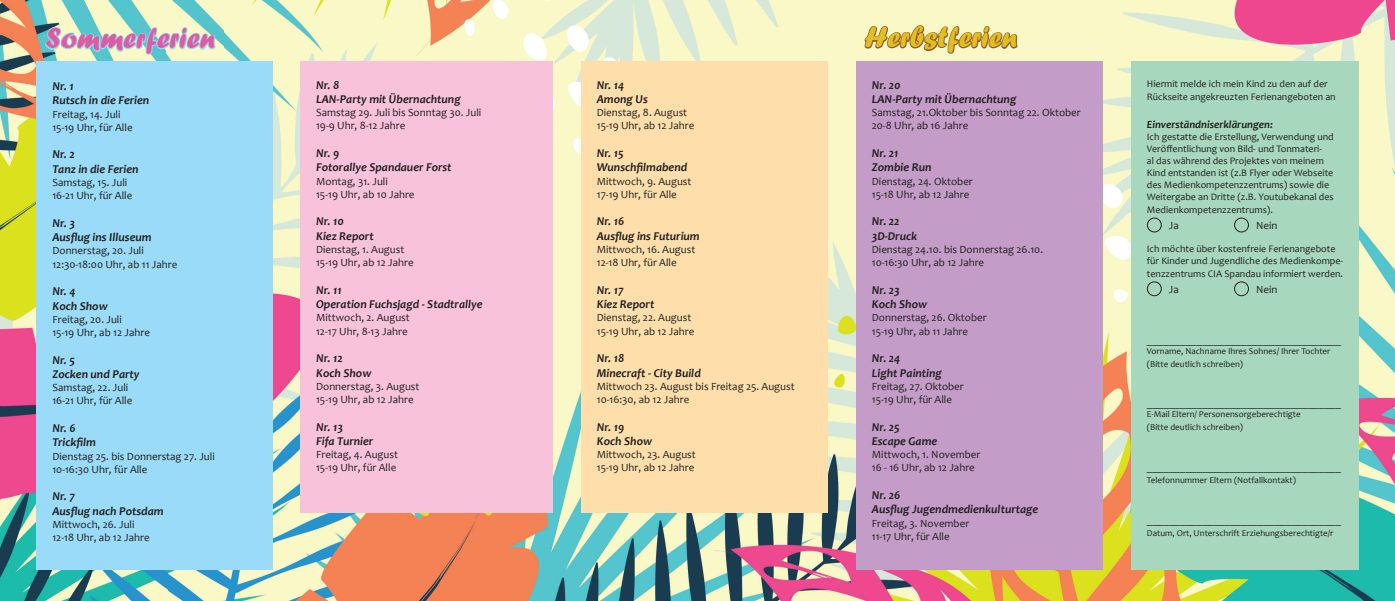
<style>
.page{position:relative;width:1395px;height:601px;background:#fff}
.page>*{position:absolute;margin:0;border:0;box-sizing:border-box;transform-origin:0 0}
.t1{font:30px "Forte";color:#dc5ca2}
.t2{font:30px "Forte";color:#dec023}
.t3{font:italic 700 12px/14.4px "Candara";color:#231f20}
.t4{font:11px/13.2px "Candara";color:#231f20}
.t5{font:italic 700 11px "Candara";color:#231f20}
.t6{font:10px/12px "Candara";color:#231f20}
.t7{font:9px/13.2px "Candara";color:#231f20}
</style>
<div class="page">
<img style="left:0;top:0;width:1395px;height:601px">
<div style="left:36px;top:62px;width:236px;height:508px;background:#99dbf8"></div>
<div style="left:300px;top:62px;width:253px;height:451px;background:#f8c3da"></div>
<div style="left:581px;top:62px;width:247px;height:451px;background:#fedfab"></div>
<div style="left:856px;top:62px;width:247px;height:508px;background:#c39dc8"></div>
<div style="left:1131px;top:62px;width:228px;height:508px;background:#a7d8bd"></div>
<svg style="left:863px;top:24px;width:155px;height:31px;background:#dbc290"></svg>
<svg style="left:43px;top:25px;width:173px;height:31px;background:#b8dfd3"></svg>
<div style="left:1147px;top:218px;width:15px;height:14px;border:1px solid #231f20;border-radius:50%"></div>
<div style="left:1234px;top:218px;width:15px;height:14px;border:1px solid #231f20;border-radius:50%"></div>
<div style="left:1147px;top:281px;width:15px;height:15px;border:1px solid #231f20;border-radius:50%"></div>
<div style="left:1234px;top:281px;width:15px;height:15px;border:1px solid #231f20;border-radius:50%"></div>
<h1 class="t1" style="left:45px;top:21px;width:171px">Sommerferien</h1>
<h1 class="t2" style="left:865px;top:20px;width:154px">Herbstferien</h1>
<p class="t3" style="left:52px;top:79px;width:98px">Nr. 1<br>Rutsch in die Ferien</p>
<p class="t4" style="left:52px;top:107px;width:82px">Freitag, 14. Juli<br>15-19 Uhr, für Alle</p>
<p class="t3" style="left:52px;top:147px;width:88px">Nr. 2<br>Tanz in die Ferien</p>
<p class="t4" style="left:52px;top:176px;width:81px">Samstag, 15. Juli<br>16-21 Uhr, für Alle</p>
<p class="t3" style="left:52px;top:216px;width:101px">Nr. 3<br>Ausflug ins Illuseum</p>
<p class="t4" style="left:52px;top:244px;width:126px">Donnerstag, 20. Juli<br>12:30-18:00 Uhr, ab 11 Jahre</p>
<p class="t3" style="left:52px;top:284px;width:57px">Nr. 4<br>Koch Show</p>
<p class="t4" style="left:52px;top:312px;width:99px">Freitag, 20. Juli<br>15-19 Uhr, ab 12 Jahre</p>
<p class="t3" style="left:52px;top:352px;width:89px">Nr. 5<br>Zocken und Party</p>
<p class="t4" style="left:52px;top:381px;width:81px">Samstag, 22. Juli<br>16-21 Uhr, für Alle</p>
<p class="t3" style="left:52px;top:421px;width:45px">Nr. 6<br>Trickfilm</p>
<p class="t4" style="left:52px;top:449px;width:164px">Dienstag 25. bis Donnerstag 27. Juli<br>10-16:30 Uhr, für Alle</p>
<p class="t3" style="left:52px;top:489px;width:113px">Nr. 7<br>Ausflug nach Potsdam</p>
<p class="t4" style="left:52px;top:518px;width:99px">Mittwoch, 26. Juli<br>12-18 Uhr, ab 12 Jahre</p>
<p class="t3" style="left:316px;top:77px;width:146px">Nr. 8<br>LAN-Party mit Übernachtung</p>
<p class="t4" style="left:316px;top:106px;width:167px">Samstag 29. Juli bis Sonntag 30. Juli<br>19-9 Uhr, 8-12 Jahre</p>
<p class="t3" style="left:316px;top:146px;width:137px">Nr. 9<br>Fotorallye Spandauer Forst</p>
<p class="t4" style="left:316px;top:174px;width:100px">Montag, 31. Juli<br>15-19 Uhr, ab 10 Jahre</p>
<p class="t3" style="left:316px;top:214px;width:59px">Nr. 10<br>Kiez Report</p>
<p class="t4" style="left:316px;top:243px;width:99px">Dienstag, 1. August<br>15-19 Uhr, ab 12 Jahre</p>
<p class="t3" style="left:316px;top:282px;width:168px">Nr. 11<br>Operation Fuchsjagd - Stadtrallye</p>
<p class="t4" style="left:316px;top:311px;width:95px">Mittwoch, 2. August<br>12-17 Uhr, 8-13 Jahre</p>
<p class="t3" style="left:316px;top:351px;width:57px">Nr. 12<br>Koch Show</p>
<p class="t4" style="left:316px;top:379px;width:105px">Donnerstag, 3. August<br>15-19 Uhr, ab 12 Jahre</p>
<p class="t3" style="left:316px;top:419px;width:59px">Nr. 13<br>Fifa Turnier</p>
<p class="t4" style="left:316px;top:448px;width:83px">Freitag, 4. August<br>15-19 Uhr, für Alle</p>
<p class="t3" style="left:597px;top:77px;width:52px">Nr. 14<br>Among Us</p>
<p class="t4" style="left:597px;top:106px;width:99px">Dienstag, 8. August<br>15-19 Uhr, ab 12 Jahre</p>
<p class="t3" style="left:597px;top:146px;width:92px">Nr. 15<br>Wunschfilmabend</p>
<p class="t4" style="left:597px;top:174px;width:96px">Mittwoch, 9. August<br>17-19 Uhr, für Alle</p>
<p class="t3" style="left:597px;top:214px;width:104px">Nr. 16<br>Ausflug ins Futurium</p>
<p class="t4" style="left:597px;top:243px;width:100px">Mittwoch, 16. August<br>12-18 Uhr, für Alle</p>
<p class="t3" style="left:597px;top:282px;width:59px">Nr. 17<br>Kiez Report</p>
<p class="t4" style="left:597px;top:311px;width:99px">Dienstag, 22. August<br>15-19 Uhr, ab 12 Jahre</p>
<p class="t3" style="left:597px;top:351px;width:105px">Nr. 18<br>Minecraft - City Build</p>
<p class="t4" style="left:597px;top:379px;width:199px">Mittwoch 23. August bis Freitag 25. August<br>10-16:30, ab 12 Jahre</p>
<p class="t3" style="left:597px;top:419px;width:57px">Nr. 19<br>Koch Show</p>
<p class="t4" style="left:597px;top:448px;width:101px">Mittwoch, 23. August<br>15-19 Uhr, ab 12 Jahre</p>
<p class="t3" style="left:872px;top:77px;width:146px">Nr. 20<br>LAN-Party mit Übernachtung</p>
<p class="t4" style="left:872px;top:106px;width:210px">Samstag, 21.Oktober bis Sonntag 22. Oktober<br>20-8 Uhr, ab 16 Jahre</p>
<p class="t3" style="left:872px;top:146px;width:61px">Nr. 21<br>Zombie Run</p>
<p class="t4" style="left:872px;top:174px;width:102px">Dienstag, 24. Oktober<br>15-18 Uhr, ab 12 Jahre</p>
<p class="t3" style="left:872px;top:214px;width:47px">Nr. 22<br>3D-Druck</p>
<p class="t4" style="left:872px;top:243px;width:173px">Dienstag 24.10. bis Donnerstag 26.10.<br>10-16:30 Uhr, ab 12 Jahre</p>
<p class="t3" style="left:872px;top:282px;width:57px">Nr. 23<br>Koch Show</p>
<p class="t4" style="left:872px;top:311px;width:116px">Donnerstag, 26. Oktober<br>15-19 Uhr, ab 11 Jahre</p>
<p class="t3" style="left:872px;top:351px;width:71px">Nr. 24<br>Light Painting</p>
<p class="t4" style="left:872px;top:379px;width:93px">Freitag, 27. Oktober<br>15-19 Uhr, für Alle</p>
<p class="t3" style="left:872px;top:419px;width:67px">Nr. 25<br>Escape Game</p>
<p class="t4" style="left:872px;top:448px;width:110px">Mittwoch, 1. November<br>16 - 16 Uhr, ab 12 Jahre</p>
<p class="t3" style="left:872px;top:488px;width:168px">Nr. 26<br>Ausflug Jugendmedienkulturtage</p>
<p class="t4" style="left:872px;top:516px;width:99px">Freitag, 3. November<br>11-17 Uhr, für Alle</p>
<p class="t6" style="left:1147px;top:77px;width:190px;line-height:13.2px">Hiermit melde ich mein Kind zu den auf der<br>Rückseite angekreuzten Ferienangeboten an</p>
<p class="t5" style="left:1147px;top:117px;width:127px">Einverständniserklärungen:</p>
<p class="t6" style="left:1147px;top:131px;width:188px">Ich gestatte die Erstellung, Verwendung und Veröffentlichung von Bild- und Tonmateri-<br>al das während des Projektes von meinem Kind entstanden ist (z.B Flyer oder Webseite des Medienkompetenzzentrums) sowie die Weitergabe an Dritte (z.B. Youtubekanal des</p>
<p class="t6" style="left:1147px;top:204px;width:127px">Medienkompetenzzentrums).</p>
<p class="t6" style="left:1147px;top:242px;width:198px">Ich möchte über kostenfreie Ferienangebote für Kinder und Jugendliche des Medienkompe-</p>
<p class="t6" style="left:1147px;top:267px;width:198px">tenzzentrums CIA Spandau informiert werden.</p>
<p class="t4" style="left:1169px;top:219px;width:11px">Ja</p>
<p class="t4" style="left:1256px;top:219px;width:23px">Nein</p>
<p class="t4" style="left:1169px;top:282px;width:11px">Ja</p>
<p class="t4" style="left:1256px;top:282px;width:23px">Nein</p>
<p class="t4" style="left:1147px;top:332px;width:196px">___________________________________</p>
<p class="t7" style="left:1147px;top:344px;width:185px">Vorname, Nachname Ihres Sohnes/ Ihrer Tochter (Bitte deutlich schreiben)</p>
<p class="t4" style="left:1147px;top:396px;width:196px">___________________________________</p>
<p class="t7" style="left:1147px;top:407px;width:155px">E-Mail Eltern/ Personensorgeberechtigte (Bitte deutlich schreiben)</p>
<p class="t4" style="left:1147px;top:460px;width:196px">___________________________________</p>
<p class="t7" style="left:1147px;top:473px;width:150px">Telefonnummer Eltern (Notfallkontakt)</p>
<p class="t4" style="left:1147px;top:512px;width:196px">___________________________________</p>
<p class="t7" style="left:1147px;top:526px;width:188px">Datum, Ort, Unterschrift Erziehungsberechtigte/r</p>
</div>
